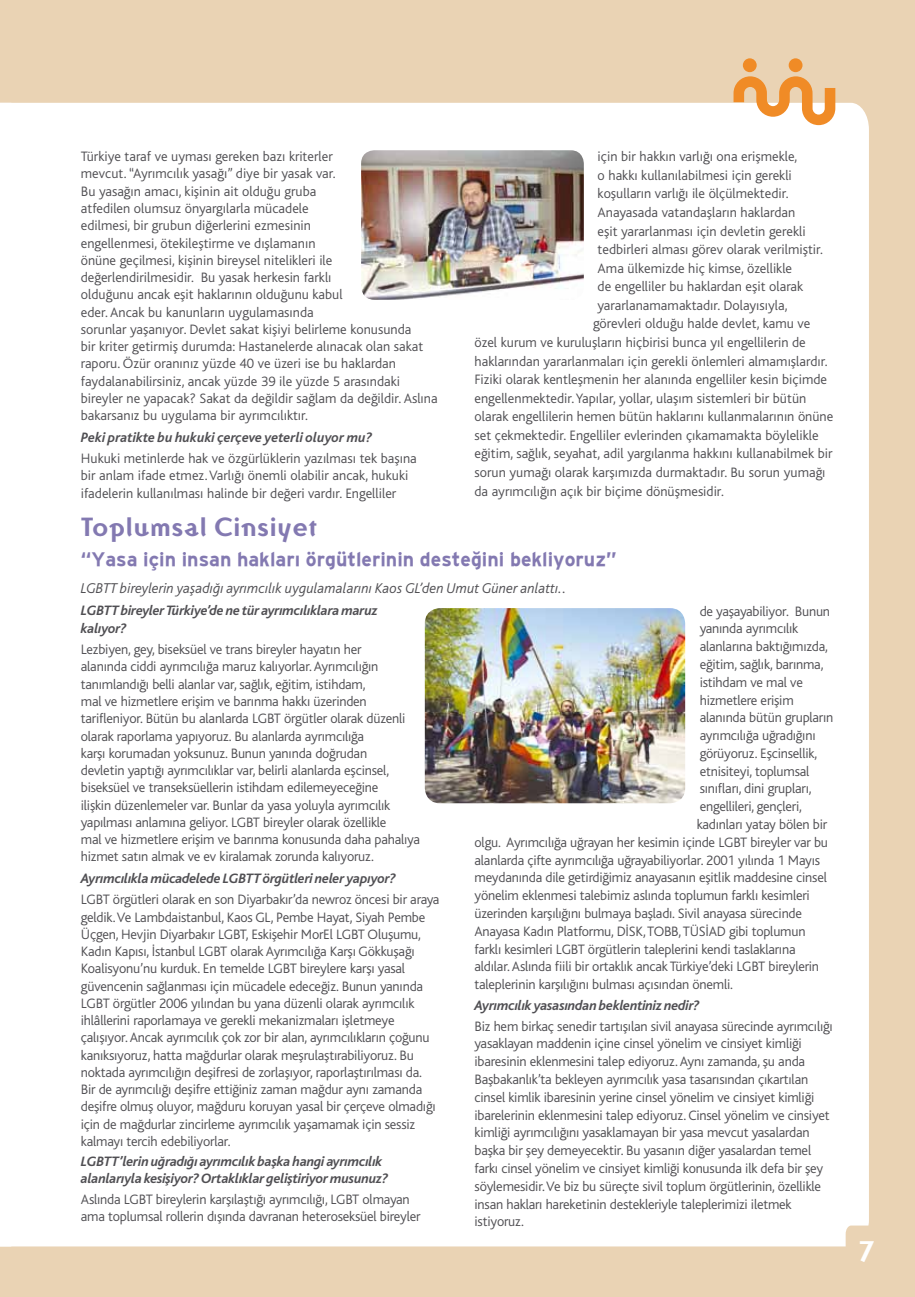
<style>
.page{position:relative;width:915px;height:1297px;background:#fff}
.page>*{position:absolute;margin:0;border:0;box-sizing:border-box;transform-origin:0 0}
.t1{font:700 31.5px "Ottomat";color:#fff}
.t2{font:700 27px "Ottomat";color:#8379b1}
.t3{font:19.5px "Interstate T Bold";color:#8379b1}
.t4{font:italic 300 14.85px "Bliss Turkish";color:#504f53}
.t5{font:300 14.25px/17.2px "Bliss Turkish";letter-spacing:-.015em;color:#504f53}
.t6{font:italic 700 14.25px/17.2px "Bliss Turkish";letter-spacing:-.015em;color:#504f53}
</style>
<div class="page">
<div style="left:0;top:0;width:914px;height:1297px;background:#ead3b4"></div>
<div style="left:11px;top:103px;width:857px;height:1143px;background:#fff"></div>
<svg style="left:733px;top:76px;width:102px;height:49px"></svg>
<div style="left:742px;top:58px;width:14px;height:14px;background:#f08b26;border-radius:50%"></div>
<div style="left:788px;top:58px;width:14px;height:14px;background:#f08b26;border-radius:50%"></div>
<div style="left:0;top:103px;width:11px;height:1143px;background:#fff"></div>
<svg style="left:845px;top:1225px;width:24px;height:22px"></svg>
<img style="left:361px;top:150px;width:222px;height:150px">
<img style="left:424px;top:608px;width:261px;height:195px">
<p class="t5" style="left:81px;top:148px;width:358px">Türkiye taraf ve uyması gereken bazı kriterler<br>mevcut. “Ayrımcılık yasağı” diye bir yasak var.<br>Bu yasağın amacı, kişinin ait olduğu gruba<br>atfedilen olumsuz önyargılarla mücadele<br>edilmesi, bir grubun diğerlerini ezmesinin<br>engellenmesi, ötekileştirme ve dışlamanın<br>önüne geçilmesi, kişinin bireysel nitelikleri ile değerlendirilmesidir. Bu yasak herkesin farklı<br>olduğunu ancak eşit haklarının olduğunu kabul<br>eder. Ancak bu kanunların uygulamasında<br>sorunlar yaşanıyor. Devlet sakat kişiyi belirleme konusunda<br>bir kriter getirmiş durumda: Hastanelerde alınacak olan sakat raporu. Özür oranınız yüzde 40 ve üzeri ise bu haklardan faydalanabilirsiniz, ancak yüzde 39 ile yüzde 5 arasındaki bireyler ne yapacak? Sakat da değildir sağlam da değildir. Aslına bakarsanız bu uygulama bir ayrımcılıktır.</p>
<p class="t6" style="left:81px;top:429px;width:293px">Peki pratikte bu hukuki çerçeve yeterli oluyor mu?</p>
<p class="t5" style="left:81px;top:450px;width:337px">Hukuki metinlerde hak ve özgürlüklerin yazılması tek başına bir anlam ifade etmez. Varlığı önemli olabilir ancak, hukuki ifadelerin kullanılması halinde bir değeri vardır. Engelliler</p>
<p class="t5" style="left:597px;top:148px;width:201px">için bir hakkın varlığı ona erişmekle,</p>
<p class="t5" style="left:597px;top:167px;width:196px">o hakkı kullanılabilmesi için gerekli</p>
<p class="t5" style="left:597px;top:185px;width:192px">koşulların varlığı ile ölçülmektedir.</p>
<p class="t5" style="left:597px;top:204px;width:199px">Anayasada vatandaşların haklardan</p>
<p class="t5" style="left:597px;top:223px;width:209px">eşit yararlanması için devletin gerekli</p>
<p class="t5" style="left:597px;top:241px;width:227px">tedbirleri alması görev olarak verilmiştir.</p>
<p class="t5" style="left:597px;top:260px;width:196px">Ama ülkemizde hiç kimse, özellikle</p>
<p class="t5" style="left:597px;top:278px;width:207px">de engelliler bu haklardan eşit olarak</p>
<p class="t5" style="left:597px;top:297px;width:191px">yararlanamamaktadır. Dolayısıyla,</p>
<p class="t5" style="left:593px;top:315px;width:219px">görevleri olduğu halde devlet, kamu ve</p>
<p class="t5" style="left:474px;top:334px;width:332px">özel kurum ve kuruluşların hiçbirisi bunca yıl engellilerin de</p>
<p class="t5" style="left:474px;top:353px;width:354px">haklarından yararlanmaları için gerekli önlemleri almamışlardır.</p>
<p class="t5" style="left:474px;top:371px;width:354px">Fiziki olarak kentleşmenin her alanında engelliler kesin biçimde</p>
<p class="t5" style="left:474px;top:390px;width:333px">engellenmektedir. Yapılar, yollar, ulaşım sistemleri bir bütün</p>
<p class="t5" style="left:474px;top:408px;width:360px">olarak engellilerin hemen bütün haklarını kullanmalarının önüne</p>
<p class="t5" style="left:474px;top:427px;width:345px">set çekmektedir. Engelliler evlerinden çıkamamakta böylelikle</p>
<p class="t5" style="left:474px;top:445px;width:359px">eğitim, sağlık, seyahat, adil yargılanma hakkını kullanabilmek bir</p>
<p class="t5" style="left:474px;top:464px;width:352px">sorun yumağı olarak karşımızda durmaktadır. Bu sorun yumağı</p>
<p class="t5" style="left:474px;top:483px;width:251px">da ayrımcılığın açık bir biçime dönüşmesidir.</p>
<h2 class="t2" style="left:81px;top:510px;width:238px">Toplumsal Cinsiyet</h2>
<h3 class="t3" style="left:81px;top:548px;width:537px">“Yasa için insan hakları örgütlerinin deste¤ini bekliyoruz”</h3>
<p class="t4" style="left:81px;top:580px;width:487px">LGBTT bireylerin yaşadığı ayrımcılık uygulamalarını Kaos GL’den Umut Güner anlattı..</p>
<p class="t6" style="left:81px;top:602px;width:298px">LGBTT bireyler Türkiye’de ne tür ayrımcılıklara maruz kalıyor?</p>
<p class="t5" style="left:81px;top:641px;width:340px">Lezbiyen, gey, biseksüel ve trans bireyler hayatın her<br>alanında ciddi ayrımcılığa maruz kalıyorlar. Ayrımcılığın tanımlandığı belli alanlar var, sağlık, eğitim, istihdam,<br>mal ve hizmetlere erişim ve barınma hakkı üzerinden tarifleniyor. Bütün bu alanlarda LGBT örgütler olarak düzenli olarak raporlama yapıyoruz. Bu alanlarda ayrımcılığa<br>karşı korumadan yoksunuz. Bunun yanında doğrudan<br>devletin yaptığı ayrımcılıklar var, belirli alanlarda eşcinsel, biseksüel ve transeksüellerin istihdam edilemeyeceğine<br>ilişkin düzenlemeler var. Bunlar da yasa yoluyla ayrımcılık yapılması anlamına geliyor. LGBT bireyler olarak özellikle<br>mal ve hizmetlere erişim ve barınma konusunda daha pahalıya hizmet satın almak ve ev kiralamak zorunda kalıyoruz.</p>
<p class="t6" style="left:81px;top:870px;width:316px">Ayrımcılıkla mücadelede LGBTT örgütleri neler yapıyor?</p>
<p class="t5" style="left:81px;top:891px;width:360px">LGBT örgütleri olarak en son Diyarbakır’da newroz öncesi bir araya geldik. Ve Lambdaistanbul, Kaos GL, Pembe Hayat, Siyah Pembe Üçgen, Hevjin Diyarbakır LGBT, Eskişehir MorEl LGBT Oluşumu, Kadın Kapısı, İstanbul LGBT olarak Ayrımcılığa Karşı Gökkuşağı Koalisyonu’nu kurduk. En temelde LGBT bireylere karşı yasal güvencenin sağlanması için mücadele edeceğiz. Bunun yanında LGBT örgütler 2006 yılından bu yana düzenli olarak ayrımcılık ihlâllerini raporlamaya ve gerekli mekanizmaları işletmeye çalışıyor. Ancak ayrımcılık çok zor bir alan, ayrımcılıkların çoğunu kanıksıyoruz, hatta mağdurlar olarak meşrulaştırabiliyoruz. Bu noktada ayrımcılığın deşifresi de zorlaşıyor, raporlaştırılması da.<br>Bir de ayrımcılığı deşifre ettiğiniz zaman mağdur aynı zamanda deşifre olmuş oluyor, mağduru koruyan yasal bir çerçeve olmadığı için de mağdurlar zincirleme ayrımcılık yaşamamak için sessiz kalmayı tercih edebiliyorlar.</p>
<p class="t6" style="left:81px;top:1153px;width:309px">LGBTT’lerin uğradığı ayrımcılık başka hangi ayrımcılık alanlarıyla kesişiyor? Ortaklıklar geliştiriyor musunuz?</p>
<p class="t5" style="left:81px;top:1190px;width:341px">Aslında LGBT bireylerin karşılaştığı ayrımcılığı, LGBT olmayan ama toplumsal rollerin dışında davranan heteroseksüel bireyler</p>
<p class="t5" style="left:699px;top:603px;width:132px">de yaşayabiliyor. Bunun</p>
<p class="t5" style="left:699px;top:620px;width:100px">yanında ayrımcılık</p>
<p class="t5" style="left:699px;top:638px;width:130px">alanlarına baktığımızda,</p>
<p class="t5" style="left:699px;top:656px;width:125px">eğitim, sağlık, barınma,</p>
<p class="t5" style="left:699px;top:674px;width:105px">istihdam ve mal ve</p>
<p class="t5" style="left:699px;top:691px;width:95px">hizmetlere erişim</p>
<p class="t5" style="left:699px;top:709px;width:135px">alanında bütün grupların</p>
<p class="t5" style="left:699px;top:727px;width:117px">ayrımcılığa uğradığını</p>
<p class="t5" style="left:699px;top:745px;width:119px">görüyoruz. Eşcinsellik,</p>
<p class="t5" style="left:699px;top:763px;width:111px">etnisiteyi, toplumsal</p>
<p class="t5" style="left:699px;top:780px;width:113px">sınıfları, dini grupları,</p>
<p class="t5" style="left:699px;top:798px;width:104px">engellileri, gençleri,</p>
<p class="t5" style="left:696px;top:816px;width:132px">kadınları yatay bölen bir</p>
<p class="t5" style="left:474px;top:834px;width:355px">olgu. Ayrımcılığa uğrayan her kesimin içinde LGBT bireyler var bu</p>
<p class="t5" style="left:474px;top:852px;width:347px">alanlarda çifte ayrımcılığa uğrayabiliyorlar. 2001 yılında 1 Mayıs</p>
<p class="t5" style="left:474px;top:869px;width:354px">meydanında dile getirdiğimiz anayasanın eşitlik maddesine cinsel</p>
<p class="t5" style="left:474px;top:887px;width:336px">yönelim eklenmesi talebimiz aslında toplumun farklı kesimleri</p>
<p class="t5" style="left:474px;top:905px;width:329px">üzerinden karşılığını bulmaya başladı. Sivil anayasa sürecinde</p>
<p class="t5" style="left:474px;top:923px;width:332px">Anayasa Kadın Platformu, DİSK, TOBB, TÜSİAD gibi toplumun</p>
<p class="t5" style="left:474px;top:940px;width:322px">farklı kesimleri LGBT örgütlerin taleplerini kendi taslaklarına</p>
<p class="t5" style="left:474px;top:958px;width:346px">aldılar. Aslında fiili bir ortaklık ancak Türkiye’deki LGBT bireylerin</p>
<p class="t5" style="left:474px;top:976px;width:260px">taleplerinin karşılığını bulması açısından önemli.</p>
<p class="t6" style="left:474px;top:997px;width:226px">Ayrımcılık yasasından beklentiniz nedir?</p>
<p class="t5" style="left:474px;top:1017px;width:359px;line-height:17.9px">Biz hem birkaç senedir tartışılan sivil anayasa sürecinde ayrımcılığı yasaklayan maddenin içine cinsel yönelim ve cinsiyet kimliği ibaresinin eklenmesini talep ediyoruz. Aynı zamanda, şu anda Başbakanlık’ta bekleyen ayrımcılık yasa tasarısından çıkartılan cinsel kimlik ibaresinin yerine cinsel yönelim ve cinsiyet kimliği ibarelerinin eklenmesini talep ediyoruz. Cinsel yönelim ve cinsiyet kimliği ayrımcılığını yasaklamayan bir yasa mevcut yasalardan başka bir şey demeyecektir. Bu yasanın diğer yasalardan temel farkı cinsel yönelim ve cinsiyet kimliği konusunda ilk defa bir şey söylemesidir. Ve biz bu süreçte sivil toplum örgütlerinin, özellikle insan hakları hareketinin destekleriyle taleplerimizi iletmek istiyoruz.</p>
<h1 class="t1" style="left:858px;top:1226px;width:18px">7</h1>
</div>
